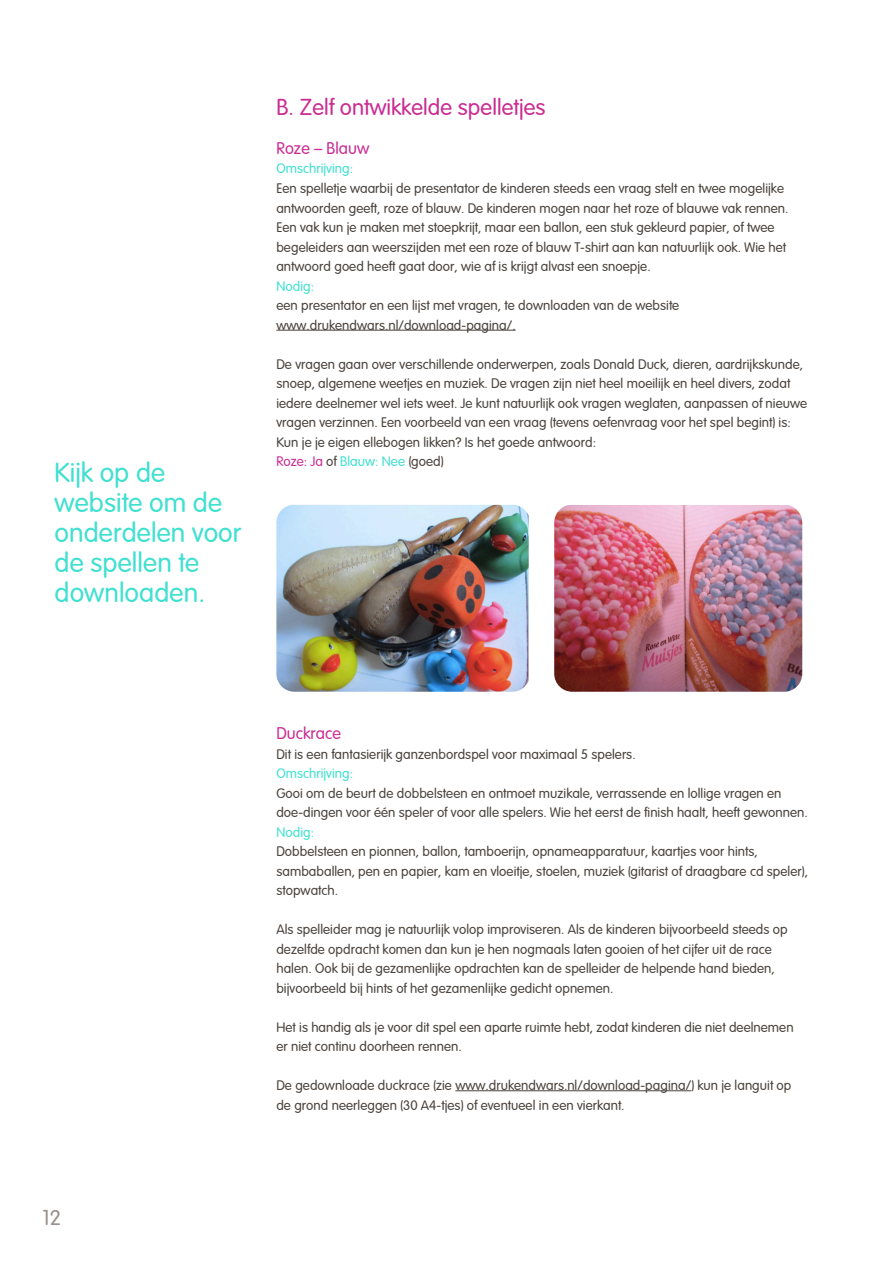
<style>
.page{position:relative;width:893px;height:1263px;background:#fff}
.page>*{position:absolute;margin:0;border:0;box-sizing:border-box;transform-origin:0 0}
.Quote_groen{font:27px/30px "Arial Rounded";letter-spacing:.005em;color:#40e0d0}
.t1{font:22.5px "Arial Rounded";letter-spacing:.005em;color:#ca2c92}
.t2{font:21px "Arial Rounded";color:#97908d}
.t3{font:16.5px "Arial Rounded";letter-spacing:.005em;color:#ca2c92}
.t4{font:13.5px/19.5px "Arial Rounded";letter-spacing:.005em;color:#4a423c}
.t5{font:13.5px "Arial Rounded";letter-spacing:.005em;color:#40e0d0}
.s1{color:#ca2c92}
.s2{color:#4a423c}
</style>
<div class="page">
<hr style="left:276px;top:330px;width:240px;height:1px;background:#4a423c">
<hr style="left:455px;top:1090px;width:236px;height:1px;background:#4a423c">
<img style="left:276px;top:505px;width:253px;height:187px">
<img style="left:554px;top:505px;width:248px;height:187px">
<p class="Quote_groen" style="left:55px;top:456px;width:112px">Kijk op de</p>
<p class="Quote_groen" style="left:55px;top:486px;width:188px">website om de onderdelen voor de spellen te downloaden.</p>
<p class="t1" style="left:276px;top:91px;width:271px">B. Zelf ontwikkelde spelletjes</p>
<p class="t3" style="left:276px;top:136px;width:94px">Roze – Blauw</p>
<p class="t5" style="left:276px;top:159px;width:78px">Omschrijving:</p>
<p class="t4" style="left:276px;top:177px;width:514px">Een spelletje waarbij de presentator de kinderen steeds een vraag stelt en twee mogelijke antwoorden geeft, roze of blauw. De kinderen mogen naar het roze of blauwe vak rennen.<br>Een vak kun je maken met stoepkrijt, maar een ballon, een stuk gekleurd papier, of twee begeleiders aan weerszijden met een roze of blauw T-shirt aan kan natuurlijk ook. Wie het antwoord goed heeft gaat door, wie af is krijgt alvast een snoepje.</p>
<p class="t5" style="left:276px;top:276px;width:39px">Nodig:</p>
<p class="t4" style="left:276px;top:294px;width:404px">een presentator en een lijst met vragen, te downloaden van de website</p>
<p class="t4" style="left:276px;top:314px;width:241px">www.drukendwars.nl/download-pagina/.</p>
<p class="t4" style="left:276px;top:353px;width:532px">De vragen gaan over verschillende onderwerpen, zoals Donald Duck, dieren, aardrijkskunde, snoep, algemene weetjes en muziek. De vragen zijn niet heel moeilijk en heel divers, zodat iedere deelnemer wel iets weet. Je kunt natuurlijk ook vragen weglaten, aanpassen of nieuwe vragen verzinnen. Een voorbeeld van een vraag (tevens oefenvraag voor het spel begint) is:<br>Kun je je eigen ellebogen likken? Is het goede antwoord:</p>
<p class="t5" style="left:276px;top:451px;width:169px"><span class="s1">Roze: Ja</span> <span class="s2">of</span> Blauw: Nee <span class="s2">(goed)</span></p>
<h3 class="t2" style="left:43px;top:1202px;width:20px">12</h3>
<p class="t3" style="left:276px;top:721px;width:66px">Duckrace</p>
<p class="t4" style="left:276px;top:743px;width:361px">Dit is een fantasierijk ganzenbordspel voor maximaal 5 spelers.</p>
<p class="t5" style="left:276px;top:763px;width:78px">Omschrijving:</p>
<p class="t4" style="left:276px;top:782px;width:533px">Gooi om de beurt de dobbelsteen en ontmoet muzikale, verrassende en lollige vragen en doe-dingen voor één speler of voor alle spelers. Wie het eerst de finish haalt, heeft gewonnen.</p>
<p class="t5" style="left:276px;top:822px;width:39px">Nodig:</p>
<p class="t4" style="left:276px;top:840px;width:533px">Dobbelsteen en pionnen, ballon, tamboerijn, opnameapparatuur, kaartjes voor hints, sambaballen, pen en papier, kam en vloeitje, stoelen, muziek (gitarist of draagbare cd speler), stopwatch.</p>
<p class="t4" style="left:276px;top:918px;width:513px">Als spelleider mag je natuurlijk volop improviseren. Als de kinderen bijvoorbeeld steeds op dezelfde opdracht komen dan kun je hen nogmaals laten gooien of het cijfer uit de race halen. Ook bij de gezamenlijke opdrachten kan de spelleider de helpende hand bieden, bijvoorbeeld bij hints of het gezamenlijke gedicht opnemen.</p>
<p class="t4" style="left:276px;top:1016px;width:519px">Het is handig als je voor dit spel een aparte ruimte hebt, zodat kinderen die niet deelnemen er niet continu doorheen rennen.</p>
<p class="t4" style="left:276px;top:1074px;width:516px">De gedownloade duckrace (zie www.drukendwars.nl/download-pagina/) kun je languit op de grond neerleggen (30 A4-tjes) of eventueel in een vierkant.</p>
</div>
